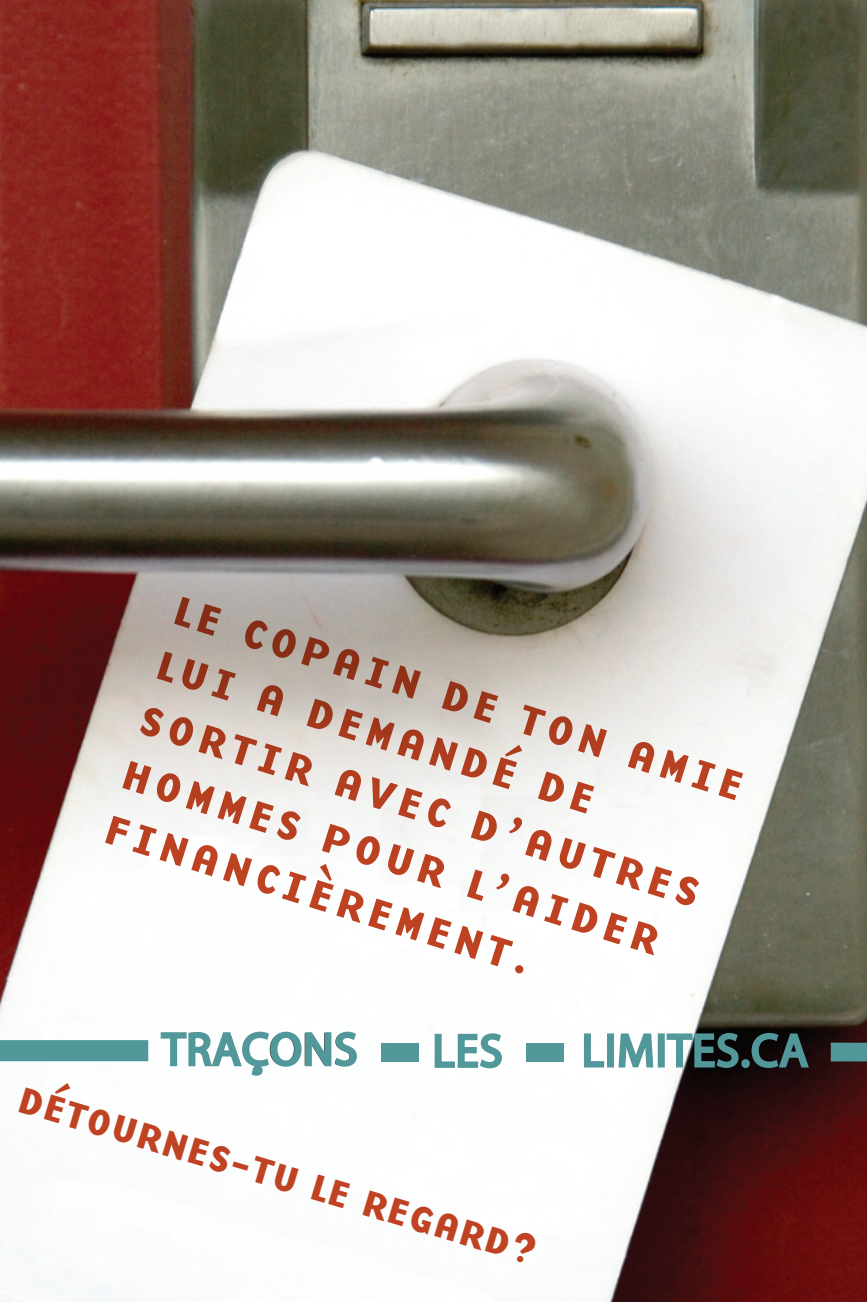
<style>
.page{position:relative;width:867px;height:1302px;background:#fff}
.page>*{position:absolute;margin:0;border:0;box-sizing:border-box;transform-origin:0 0}
.t1{font:45.9px "Myriad Pro";letter-spacing:.03em;color:#52989b}
.t2{font:42.3px/57.3px "Base Nine B";color:#bf4322}
.t3{font:38.1px "Base Nine B";color:#bf4322}
</style>
<div class="page">
<img style="left:0;top:0;width:867px;height:1302px">
<div style="left:0;top:1040px;width:148px;height:21px;background:#52989b"></div>
<div style="left:382px;top:1042px;width:37px;height:19px;background:#52989b"></div>
<div style="left:526px;top:1042px;width:38px;height:19px;background:#52989b"></div>
<div style="left:831px;top:1042px;width:36px;height:19px;background:#52989b"></div>
<svg style="left:159px;top:1030px;width:199px;height:47px"></svg>
<svg style="left:433px;top:1032px;width:70px;height:38px"></svg>
<svg style="left:582px;top:1032px;width:24px;height:37px"></svg>
<div style="left:607px;top:1033px;width:7px;height:34px;border:3px solid #52989b"></div>
<svg style="left:617px;top:1030px;width:38px;height:56px"></svg>
<div style="left:658px;top:1033px;width:7px;height:34px;border:3px solid #52989b"></div>
<svg style="left:665px;top:1031px;width:75px;height:38px"></svg>
<div style="left:741px;top:1059px;width:9px;height:9px;border:3px solid #52989b;border-radius:50%"></div>
<svg style="left:750px;top:1030px;width:61px;height:39px;background:#26393a"></svg>
<p class="t2" style="left:182px;top:581px;width:598px;rotate:17deg">LE COPAIN DE TON AMIE<br>LUI A DEMANDÉ DE<br>SORTIR AVEC D’AUTRES<br>HOMMES POUR L’AIDER<br>FINANCIÈREMENT.</p>
<p class="t1" style="left:162px;top:1021px;width:197px">TRAÇONS</p>
<p class="t1" style="left:433px;top:1022px;width:71px">LES</p>
<p class="t1" style="left:582px;top:1022px;width:227px">LIMITES.CA</p>
<p class="t3" style="left:29px;top:1068px;width:540px;rotate:17deg">DÉTOURNES-TU LE REGARD?</p>
</div>
